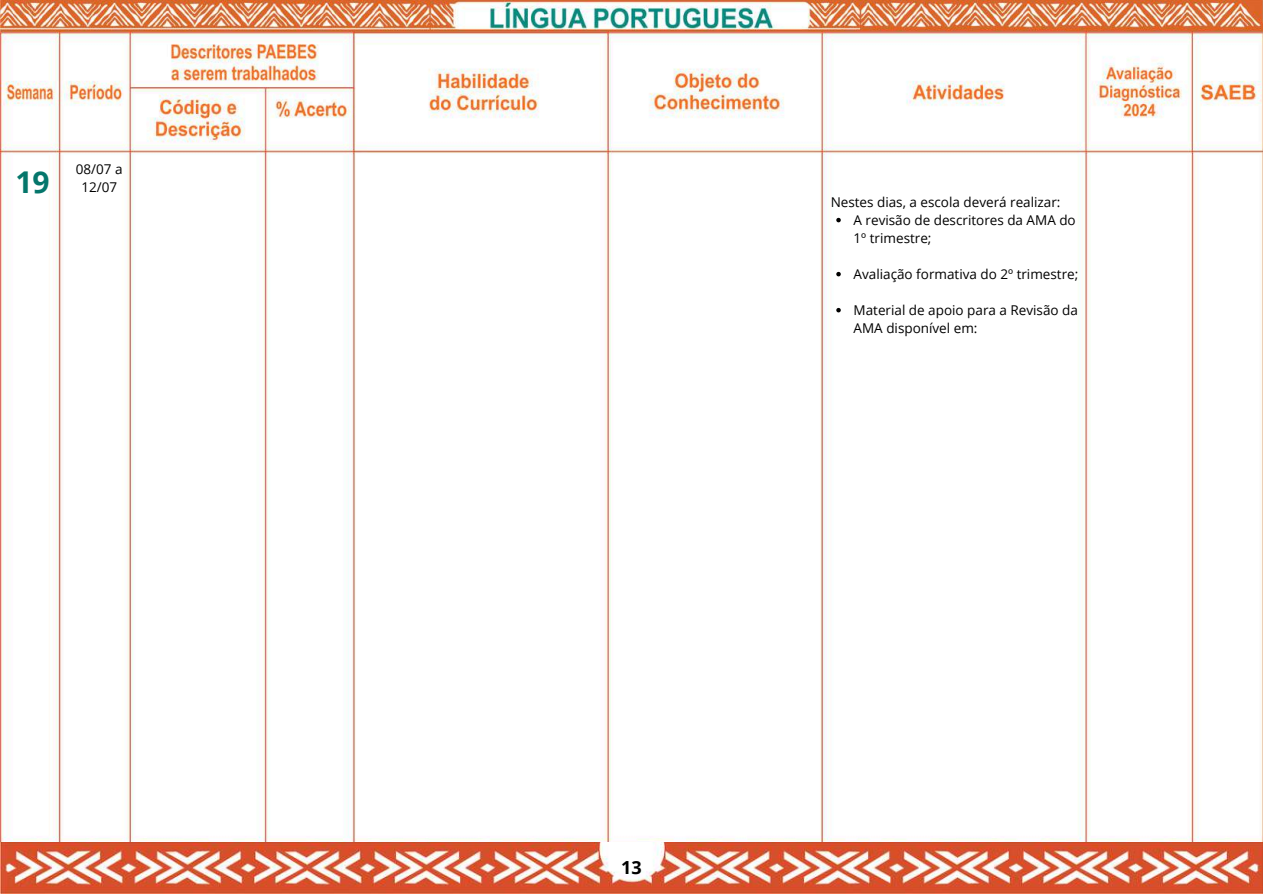
<style>
.page{position:relative;width:1263px;height:894px;background:#fff}
.page>*{position:absolute;margin:0;border:0;box-sizing:border-box;transform-origin:0 0}
.t1{font:700 30px "Open Sans";color:#05766b}
.t2{font:700 18px "Open Sans";color:#000}
.t3{font:13.5px/18px "Open Sans";color:#000}
</style>
<div class="page">
<img style="left:0;top:641px;width:1263px;height:252px">
<img style="left:0;top:0;width:1263px;height:641px">
<svg style="left:836px;top:218px;width:5px;height:4px"></svg>
<svg style="left:836px;top:272px;width:5px;height:4px"></svg>
<svg style="left:836px;top:308px;width:5px;height:4px"></svg>
<h1 class="t1" style="left:15px;top:161px;width:36px">19</h1>
<p class="t3" style="left:76px;top:160px;width:48px;text-align:center">08/07 a<br>12/07</p>
<p class="t3" style="left:854px;top:192px;width:224px;text-indent:-23px">Nestes dias, a escola deverá realizar:<br>A revisão de descritores da AMA do<br>1º trimestre;</p>
<p class="t3" style="left:854px;top:264px;width:226px">Avaliação formativa do 2º trimestre;</p>
<p class="t3" style="left:854px;top:300px;width:226px">Material de apoio para a Revisão da<br>AMA disponível em:</p>
<h2 class="t2" style="left:621px;top:854px;width:22px">13</h2>
</div>
